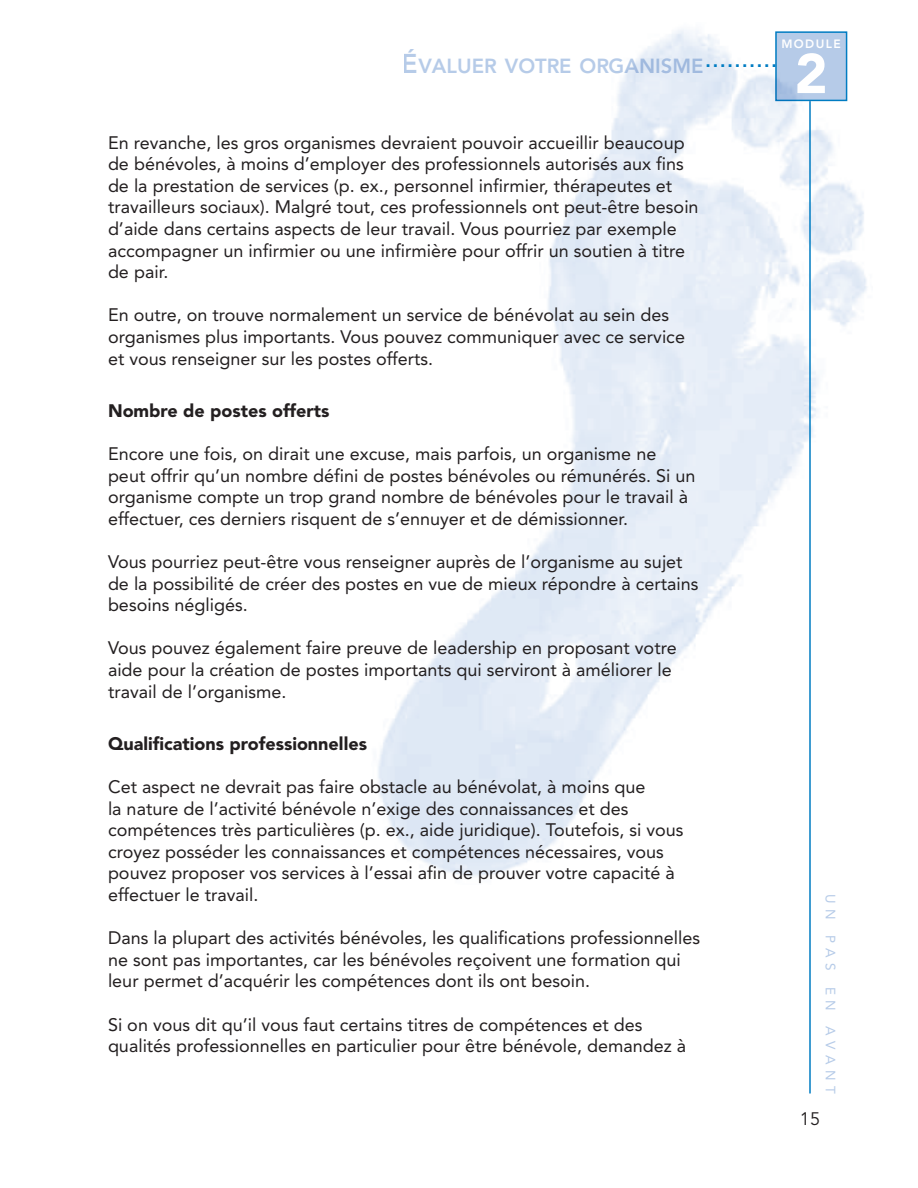
<style>
.page{position:relative;width:918px;height:1188px;background:#fff}
.page>*{position:absolute;margin:0;border:0;box-sizing:border-box;transform-origin:0 0}
.t1{font:900 55.5px "Avenir LT Std";color:#fff}
.t2{font:800 20.25px "Avenir LT Std";color:#b6cbe8}
.t3{font:700 19.35px "Arial";color:#007cc2}
.t4{font:18px/21.6px "Avenir LT Std";color:#231f20}
.t5{font:900 18px "Avenir LT Std";color:#231f20}
.t6{font:18px "Avenir LT Std";color:#231f20}
.t7{font:13.5px "Avenir LT Std";letter-spacing:.4em;color:#b6cbe8}
.t8{font:800 12px "Avenir LT Std";letter-spacing:.12em;color:#fff}
.s1{font-size:27px}
</style>
<div class="page">
<hr style="left:809px;top:101px;width:2px;height:992px;background:#007cc2">
<div style="left:775px;top:31px;width:72px;height:70px;background:#b6cbe8;border:2px solid #007cc2"></div>
<p class="t8" style="left:781px;top:37px;width:61px">MODULE</p>
<h1 class="t1" style="left:795px;top:43px;width:34px">2</h1>
<p class="t2" style="left:402px;top:54px;width:303px"><span class="s1">É</span>VALUER VOTRE ORGANISME</p>
<p class="t3" style="left:706px;top:49px;width:73px">..........</p>
<p class="t4" style="left:108px;top:132px;width:592px">En revanche, les gros organismes devraient pouvoir accueillir beaucoup de bénévoles, à moins d’employer des professionnels autorisés aux fins de la prestation de services (p. ex., personnel infirmier, thérapeutes et travailleurs sociaux). Malgré tout, ces professionnels ont peut-être besoin d’aide dans certains aspects de leur travail. Vous pourriez par exemple accompagner un infirmier ou une infirmière pour offrir un soutien à titre de pair.</p>
<p class="t4" style="left:108px;top:305px;width:579px">En outre, on trouve normalement un service de bénévolat au sein des organismes plus importants. Vous pouvez communiquer avec ce service et vous renseigner sur les postes offerts.</p>
<p class="t5" style="left:108px;top:401px;width:223px">Nombre de postes offerts</p>
<p class="t4" style="left:108px;top:443px;width:589px">Encore une fois, on dirait une excuse, mais parfois, un organisme ne peut offrir qu’un nombre défini de postes bénévoles ou rémunérés. Si un organisme compte un trop grand nombre de bénévoles pour le travail à effectuer, ces derniers risquent de s’ennuyer et de démissionner.</p>
<p class="t4" style="left:108px;top:551px;width:592px">Vous pourriez peut-être vous renseigner auprès de l’organisme au sujet de la possibilité de créer des postes en vue de mieux répondre à certains besoins négligés.</p>
<p class="t4" style="left:108px;top:638px;width:570px">Vous pouvez également faire preuve de leadership en proposant votre aide pour la création de postes importants qui serviront à améliorer le travail de l’organisme.</p>
<p class="t5" style="left:108px;top:734px;width:261px">Qualifications professionnelles</p>
<p class="t4" style="left:108px;top:776px;width:577px">Cet aspect ne devrait pas faire obstacle au bénévolat, à moins que<br>la nature de l’activité bénévole n’exige des connaissances et des compétences très particulières (p. ex., aide juridique). Toutefois, si vous croyez posséder les connaissances et compétences nécessaires, vous pouvez proposer vos services à l’essai afin de prouver votre capacité à effectuer le travail.</p>
<p class="t4" style="left:108px;top:927px;width:594px">Dans la plupart des activités bénévoles, les qualifications professionnelles ne sont pas importantes, car les bénévoles reçoivent une formation qui leur permet d’acquérir les compétences dont ils ont besoin.</p>
<p class="t4" style="left:108px;top:1014px;width:580px">Si on vous dit qu’il vous faut certains titres de compétences et des qualités professionnelles en particulier pour être bénévole, demandez à</p>
<p class="t7" style="left:838px;top:894px;width:201px;rotate:90deg">UN PAS EN AVANT</p>
<p class="t6" style="left:800px;top:1108px;width:22px">15</p>
</div>
